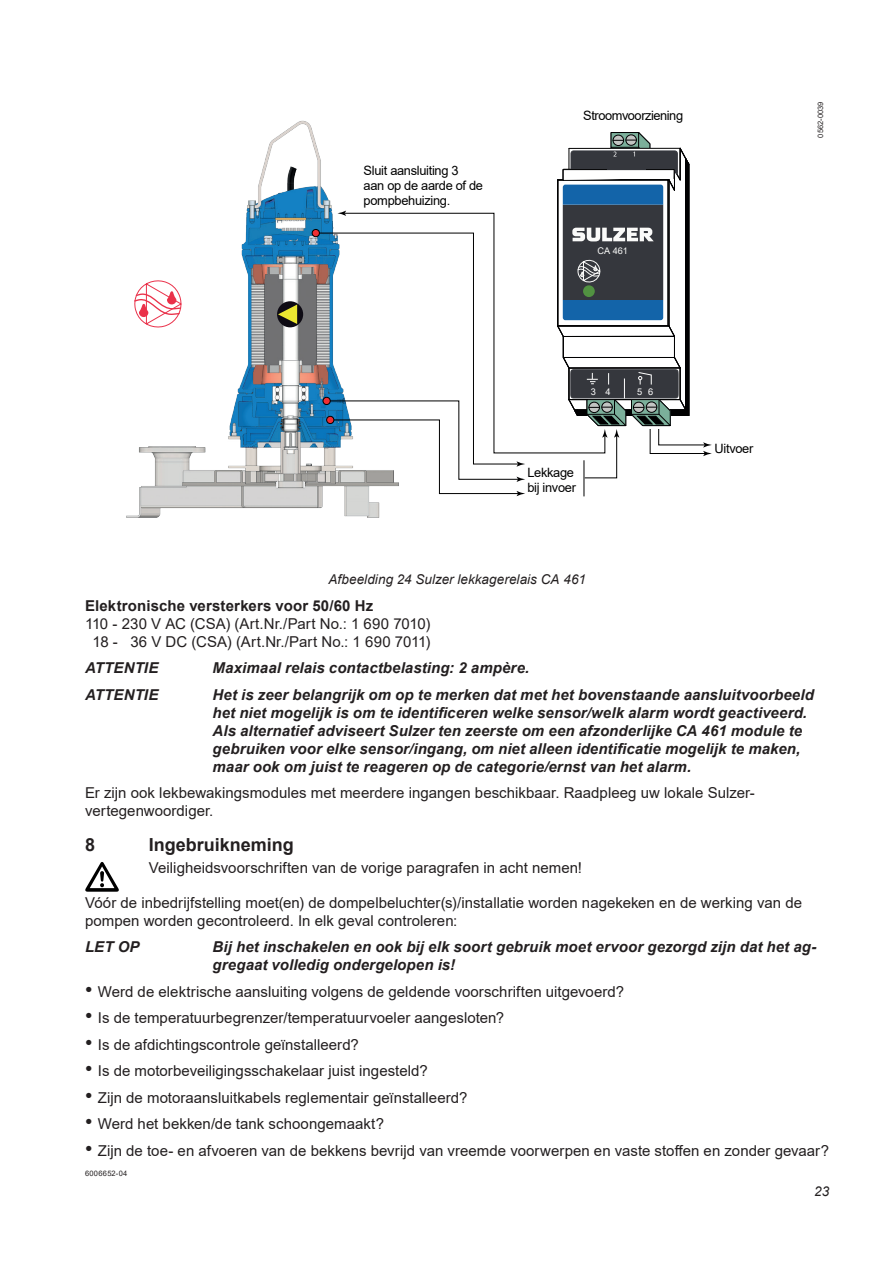
<style>
.page{position:relative;width:893px;height:1263px;background:#fff}
.page>*{position:absolute;margin:0;border:0;box-sizing:border-box;transform-origin:0 0}
.t1{font:700 18px "Arial";color:#231f20}
.t2{font:15px/18px "Arial";letter-spacing:.005em;color:#231f20}
.t3{font:italic 700 15px/18px "Arial";letter-spacing:.005em;color:#231f20}
.t4{font:700 15px "Arial";letter-spacing:.01em;color:#231f20}
.t5{font:italic 13.5px "Arial";letter-spacing:.005em;color:#231f20}
.t6{font:12.9px/15.5px "Arial";letter-spacing:-.025em;color:#000001}
.t7{font:9.3px "Arial";color:#fff}
.t8{font:9.15px "Arial";color:#fafaf9}
.t9{font:7.5px "Arial";letter-spacing:.04em;color:#231f20}
.t10{font:7.5px "Arial";letter-spacing:.015em;color:#231f20}
.s1{font-size:21px}
</style>
<div class="page">
<img style="left:126px;top:120px;width:318px;height:398px">
<svg style="left:277px;top:301px;width:26px;height:26px"></svg>
<svg style="left:278px;top:304px;width:19px;height:20px"></svg>
<svg style="left:133px;top:274px;width:49px;height:60px"></svg>
<hr style="left:584px;top:460px;width:1px;height:36px;background:#000001">
<svg style="left:344px;top:213px;width:219px;height:240px"></svg>
<svg style="left:337px;top:211px;width:9px;height:5px"></svg>
<svg style="left:315px;top:233px;width:203px;height:231px"></svg>
<svg style="left:326px;top:401px;width:199px;height:95px"></svg>
<hr style="left:557px;top:180px;width:1px;height:146px;background:#000001">
<hr style="left:669px;top:180px;width:1px;height:146px;background:#000001">
<hr style="left:685px;top:159px;width:1px;height:251px;background:#000001">
<div style="left:686px;top:164px;width:3px;height:251px;border:1px solid #000001"></div>
<div style="left:563px;top:205px;width:100px;height:95px;background:#35373d"></div>
<svg style="left:563px;top:132px;width:126px;height:73px"></svg>
<svg style="left:557px;top:300px;width:155px;height:178px"></svg>
<div style="left:583px;top:285px;width:12px;height:12px;background:#519241;border-radius:50%"></div>
<svg style="left:572px;top:228px;width:82px;height:13px"></svg>
<svg style="left:577px;top:259px;width:23px;height:24px"></svg>
<div style="left:312px;top:229px;width:7px;height:8px;background:#ee2e33;border-radius:50%"></div>
<div style="left:312px;top:229px;width:8px;height:8px;border:1px solid #000001;border-radius:50%"></div>
<div style="left:327px;top:416px;width:7px;height:8px;background:#ee2e33;border-radius:50%"></div>
<div style="left:326px;top:416px;width:8px;height:8px;border:1px solid #000001;border-radius:50%"></div>
<div style="left:323px;top:397px;width:7px;height:8px;background:#ee2e33;border-radius:50%"></div>
<div style="left:323px;top:397px;width:8px;height:8px;border:1px solid #000001;border-radius:50%"></div>
<div style="left:607px;top:158px;width:39px;height:11px;background:#35373d"></div>
<svg style="left:85px;top:862px;width:34px;height:30px"></svg>
<p class="t6" style="left:364px;top:162px;width:121px">Sluit aansluiting 3<br>aan op de aarde of de pompbehuizing.</p>
<p class="t6" style="left:583px;top:108px;width:101px">Stroomvoorziening</p>
<p class="t8" style="left:597px;top:244px;width:32px">CA 461</p>
<p class="t7" style="left:591px;top:386px;width:21px">3 4</p>
<p class="t7" style="left:637px;top:386px;width:18px">5 6</p>
<p class="t6" style="left:527px;top:464px;width:50px">Lekkage bij invoer</p>
<p class="t6" style="left:715px;top:441px;width:40px">Uitvoer</p>
<p class="t10" style="left:815px;top:138px;width:37px;rotate:-90deg">0562-0039</p>
<p class="t5" style="left:328px;top:571px;width:259px">Afbeelding 24 Sulzer lekkagerelais CA 461</p>
<p class="t4" style="left:85px;top:595px;width:290px">Elektronische versterkers voor 50/60 Hz</p>
<p class="t2" style="left:85px;top:614px;width:347px;text-align:center">110 - 230 V AC (CSA) (Art.Nr./Part No.: 1 690 7010)<br>18 - 36 V DC (CSA) (Art.Nr./Part No.: 1 690 7011)</p>
<p class="t3" style="left:85px;top:659px;width:75px">ATTENTIE</p>
<p class="t3" style="left:213px;top:659px;width:318px">Maximaal relais contactbelasting: 2 ampère.</p>
<p class="t3" style="left:85px;top:686px;width:75px">ATTENTIE</p>
<p class="t3" style="left:213px;top:686px;width:603px">Het is zeer belangrijk om op te merken dat met het bovenstaande aansluitvoorbeeld het niet mogelijk is om te identificeren welke sensor/welk alarm wordt geactiveerd.<br>Als alternatief adviseert Sulzer ten zeerste om een afzonderlijke CA 461 module te gebruiken voor elke sensor/ingang, om niet alleen identificatie mogelijk te maken, maar ook om juist te reageren op de categorie/ernst van het alarm.</p>
<p class="t2" style="left:85px;top:784px;width:671px">Er zijn ook lekbewakingsmodules met meerdere ingangen beschikbaar. Raadpleeg uw lokale Sulzer&shy;vertegenwoordiger.</p>
<p class="t1" style="left:85px;top:832px;width:12px">8</p>
<p class="t1" style="left:149px;top:832px;width:147px">Ingebruikneming</p>
<p class="t2" style="left:149px;top:858px;width:435px">Veiligheidsvoorschriften van de vorige paragrafen in acht nemen!</p>
<p class="t2" style="left:85px;top:893px;width:718px">Vóór de inbedrijfstelling moet(en) de dompelbeluchter(s)/installatie worden nagekeken en de werking van de pompen worden gecontroleerd. In elk geval controleren:</p>
<p class="t3" style="left:85px;top:938px;width:56px">LET OP</p>
<p class="t3" style="left:213px;top:938px;width:605px">Bij het inschakelen en ook bij elk soort gebruik moet ervoor gezorgd zijn dat het ag&shy;gregaat volledig ondergelopen is!</p>
<p class="t2" style="left:85px;top:982px;width:540px"><span class="s1">•</span> Werd de elektrische aansluiting volgens de geldende voorschriften uitgevoerd?</p>
<p class="t2" style="left:85px;top:1009px;width:421px"><span class="s1">•</span> Is de temperatuurbegrenzer/temperatuurvoeler aangesloten?</p>
<p class="t2" style="left:85px;top:1035px;width:275px"><span class="s1">•</span> Is de afdichtingscontrole geïnstalleerd?</p>
<p class="t2" style="left:85px;top:1062px;width:344px"><span class="s1">•</span> Is de motorbeveiligingsschakelaar juist ingesteld?</p>
<p class="t2" style="left:85px;top:1088px;width:384px"><span class="s1">•</span> Zijn de motoraansluitkabels reglementair geïnstalleerd?</p>
<p class="t2" style="left:85px;top:1115px;width:300px"><span class="s1">•</span> Werd het bekken/de tank schoongemaakt?</p>
<p class="t2" style="left:85px;top:1141px;width:745px"><span class="s1">•</span> Zijn de toe- en afvoeren van de bekkens bevrijd van vreemde voorwerpen en vaste stoffen en zonder gevaar?</p>
<p class="t9" style="left:85px;top:1168px;width:44px">6006652-04</p>
<p class="t5" style="left:814px;top:1182px;width:16px">23</p>
</div>
